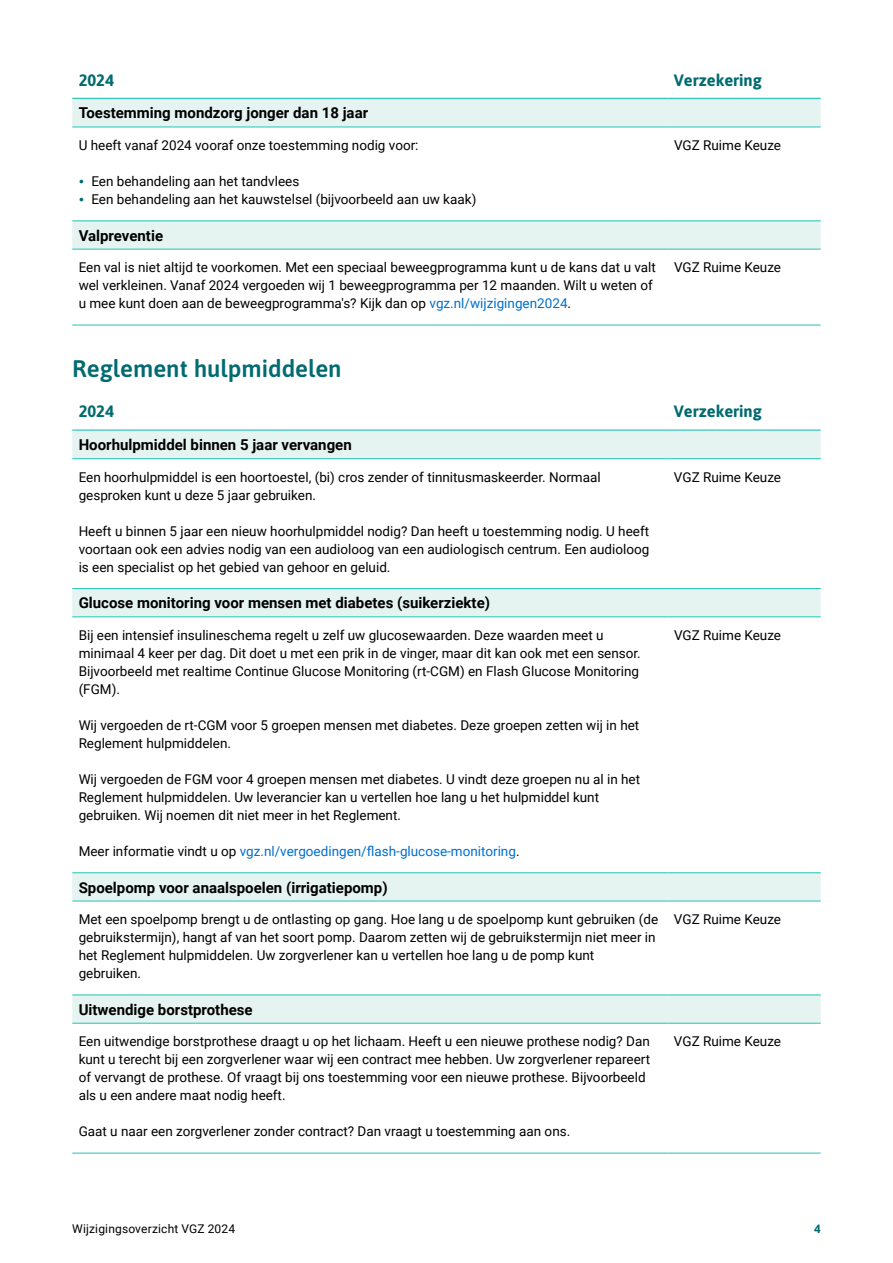
<style>
.page{position:relative;width:893px;height:1263px;background:#fff}
.page>*{position:absolute;margin:0;border:0;box-sizing:border-box;transform-origin:0 0}
.H3_kop{font:600 24px "Asap";color:#006b70}
.tabel_kop{font:700 16.5px "Asap";color:#006b70}
.tabel_subkop{font:700 15px "Roboto";color:#000}
.tabel_subkop-2{font:15px "Roboto Bold 2";color:#000}
.tabel_plat{font:13.5px/18px "Roboto";color:#000}
.tabel_plat-2{font:13.5px "Roboto Regular 2";color:#006fce}
.t1{font:12px "Roboto";letter-spacing:.015em;color:#000}
.t2{font:700 12px "Asap";color:#006b70}
.s1{font-weight:700;font-size:15px;color:#006b70}
.s2{color:#006fce}
.s3{font-family:"Roboto";color:#000}
</style>
<div class="page">
<svg style="left:72px;top:99px;width:749px;height:150px"></svg>
<hr style="left:72px;top:98px;width:596px;height:1px;background:#22c4b4">
<hr style="left:668px;top:98px;width:153px;height:1px;background:#22c4b4">
<hr style="left:72px;top:221px;width:596px;height:1px;background:#22c4b4">
<hr style="left:668px;top:221px;width:153px;height:1px;background:#22c4b4">
<hr style="left:72px;top:249px;width:596px;height:1px;background:#22c4b4">
<hr style="left:668px;top:249px;width:153px;height:1px;background:#22c4b4">
<hr style="left:72px;top:325px;width:596px;height:1px;background:#22c4b4">
<hr style="left:668px;top:325px;width:153px;height:1px;background:#22c4b4">
<hr style="left:72px;top:127px;width:596px;height:1px;background:#22c4b4">
<hr style="left:668px;top:127px;width:153px;height:1px;background:#22c4b4">
<svg style="left:72px;top:431px;width:749px;height:592px"></svg>
<hr style="left:72px;top:1153px;width:596px;height:1px;background:#22c4b4">
<hr style="left:668px;top:1153px;width:153px;height:1px;background:#22c4b4">
<hr style="left:72px;top:429px;width:596px;height:2px;background:#22c4b4">
<hr style="left:668px;top:429px;width:153px;height:2px;background:#22c4b4">
<hr style="left:72px;top:458px;width:596px;height:1px;background:#22c4b4">
<hr style="left:668px;top:458px;width:153px;height:1px;background:#22c4b4">
<hr style="left:72px;top:588px;width:596px;height:1px;background:#22c4b4">
<hr style="left:668px;top:588px;width:153px;height:1px;background:#22c4b4">
<hr style="left:72px;top:617px;width:596px;height:1px;background:#22c4b4">
<hr style="left:668px;top:617px;width:153px;height:1px;background:#22c4b4">
<hr style="left:72px;top:872px;width:596px;height:1px;background:#22c4b4">
<hr style="left:668px;top:872px;width:153px;height:1px;background:#22c4b4">
<hr style="left:72px;top:901px;width:596px;height:1px;background:#22c4b4">
<hr style="left:668px;top:901px;width:153px;height:1px;background:#22c4b4">
<hr style="left:72px;top:995px;width:596px;height:1px;background:#22c4b4">
<hr style="left:668px;top:995px;width:153px;height:1px;background:#22c4b4">
<hr style="left:72px;top:1023px;width:596px;height:1px;background:#22c4b4">
<hr style="left:668px;top:1023px;width:153px;height:1px;background:#22c4b4">
<p class="tabel_kop" style="left:79px;top:68px;width:37px">2024</p>
<p class="tabel_kop" style="left:674px;top:68px;width:89px">Verzekering</p>
<p class="tabel_subkop" style="left:79px;top:103px;width:291px">Toestemming mondzorg jonger dan 18 jaar</p>
<p class="tabel_plat" style="left:79px;top:136px;width:341px">U heeft vanaf 2024 vooraf onze toestemming nodig voor:</p>
<p class="tabel_plat" style="left:79px;top:172px;width:222px"><span class="s1">•</span> Een behandeling aan het tandvlees</p>
<p class="tabel_plat" style="left:79px;top:190px;width:399px"><span class="s1">•</span> Een behandeling aan het kauwstelsel (bijvoorbeeld aan uw kaak)</p>
<p class="tabel_plat" style="left:674px;top:136px;width:109px">VGZ Ruime Keuze</p>
<p class="tabel_subkop" style="left:79px;top:225px;width:86px">Valpreventie</p>
<p class="tabel_plat" style="left:79px;top:258px;width:579px">Een val is niet altijd te voorkomen. Met een speciaal beweegprogramma kunt u de kans dat u valt wel verkleinen. Vanaf 2024 vergoeden wij 1 beweegprogramma per 12 maanden. Wilt u weten of u mee kunt doen aan de beweegprogramma's? Kijk dan op <span class="s2">vgz.nl/wijzigingen2024</span>.</p>
<p class="tabel_plat" style="left:674px;top:258px;width:109px">VGZ Ruime Keuze</p>
<h3 class="H3_kop" style="left:72px;top:351px;width:271px">Reglement hulpmiddelen</h3>
<p class="tabel_kop" style="left:79px;top:400px;width:37px">2024</p>
<p class="tabel_kop" style="left:674px;top:400px;width:89px">Verzekering</p>
<p class="tabel_subkop" style="left:79px;top:434px;width:275px">Hoorhulpmiddel binnen 5 jaar vervangen</p>
<p class="tabel_plat" style="left:79px;top:467px;width:524px">Een hoorhulpmiddel is een hoortoestel, (bi) cros zender of tinnitusmaskeerder. Normaal gesproken kunt u deze 5 jaar gebruiken.</p>
<p class="tabel_plat" style="left:79px;top:521px;width:572px;text-align:justify">Heeft u binnen 5 jaar een nieuw hoorhulpmiddel nodig? Dan heeft u toestemming nodig. U heeft voortaan ook een advies nodig van een audioloog van een audiologisch centrum. Een audioloog is een specialist op het gebied van gehoor en geluid.</p>
<p class="tabel_plat" style="left:674px;top:467px;width:109px">VGZ Ruime Keuze</p>
<p class="tabel_subkop-2" style="left:79px;top:592px;width:413px">Glucose monitoring voor mensen met diabetes (suikerziekte)</p>
<p class="tabel_plat" style="left:79px;top:625px;width:564px">Bij een intensief insulineschema regelt u zelf uw glucosewaarden. Deze waarden meet u minimaal 4 keer per dag. Dit doet u met een prik in de vinger, maar dit kan ook met een sensor.<br>Bijvoorbeeld met realtime Continue Glucose Monitoring (rt-CGM) en Flash Glucose Monitoring (FGM).</p>
<p class="tabel_plat" style="left:79px;top:715px;width:562px">Wij vergoeden de rt-CGM voor 5 groepen mensen met diabetes. Deze groepen zetten wij in het<br>Reglement hulpmiddelen.</p>
<p class="tabel_plat" style="left:79px;top:769px;width:563px">Wij vergoeden de FGM voor 4 groepen mensen met diabetes. U vindt deze groepen nu al in het<br>Reglement hulpmiddelen. Uw leverancier kan u vertellen hoe lang u het hulpmiddel kunt gebruiken. Wij noemen dit niet meer in het Reglement.</p>
<p class="tabel_plat-2" style="left:79px;top:841px;width:442px"><span class="s3">Meer informatie vindt u op</span> vgz.nl/vergoedingen/flash-glucose-monitoring<span class="s3">.</span></p>
<p class="tabel_plat" style="left:674px;top:625px;width:109px">VGZ Ruime Keuze</p>
<p class="tabel_subkop-2" style="left:79px;top:877px;width:311px">Spoelpomp voor anaalspoelen (irrigatiepomp)</p>
<p class="tabel_plat" style="left:79px;top:910px;width:581px">Met een spoelpomp brengt u de ontlasting op gang. Hoe lang u de spoelpomp kunt gebruiken (de gebruikstermijn), hangt af van het soort pomp. Daarom zetten wij de gebruikstermijn niet meer in het Reglement hulpmiddelen. Uw zorgverlener kan u vertellen hoe lang u de pomp kunt gebruiken.</p>
<p class="tabel_plat" style="left:674px;top:909px;width:109px">VGZ Ruime Keuze</p>
<p class="tabel_subkop" style="left:79px;top:999px;width:176px">Uitwendige borstprothese</p>
<p class="tabel_plat" style="left:79px;top:1032px;width:573px">Een uitwendige borstprothese draagt u op het lichaam. Heeft u een nieuwe prothese nodig? Dan kunt u terecht bij een zorgverlener waar wij een contract mee hebben. Uw zorgverlener repareert of vervangt de prothese. Of vraagt bij ons toestemming voor een nieuwe prothese. Bijvoorbeeld als u een andere maat nodig heeft.</p>
<p class="tabel_plat" style="left:79px;top:1122px;width:493px">Gaat u naar een zorgverlener zonder contract? Dan vraagt u toestemming aan ons.</p>
<p class="tabel_plat" style="left:674px;top:1032px;width:109px">VGZ Ruime Keuze</p>
<p class="t1" style="left:72px;top:1220px;width:164px">Wijzigingsoverzicht VGZ 2024</p>
<p class="t2" style="left:814px;top:1220px;width:8px">4</p>
</div>
